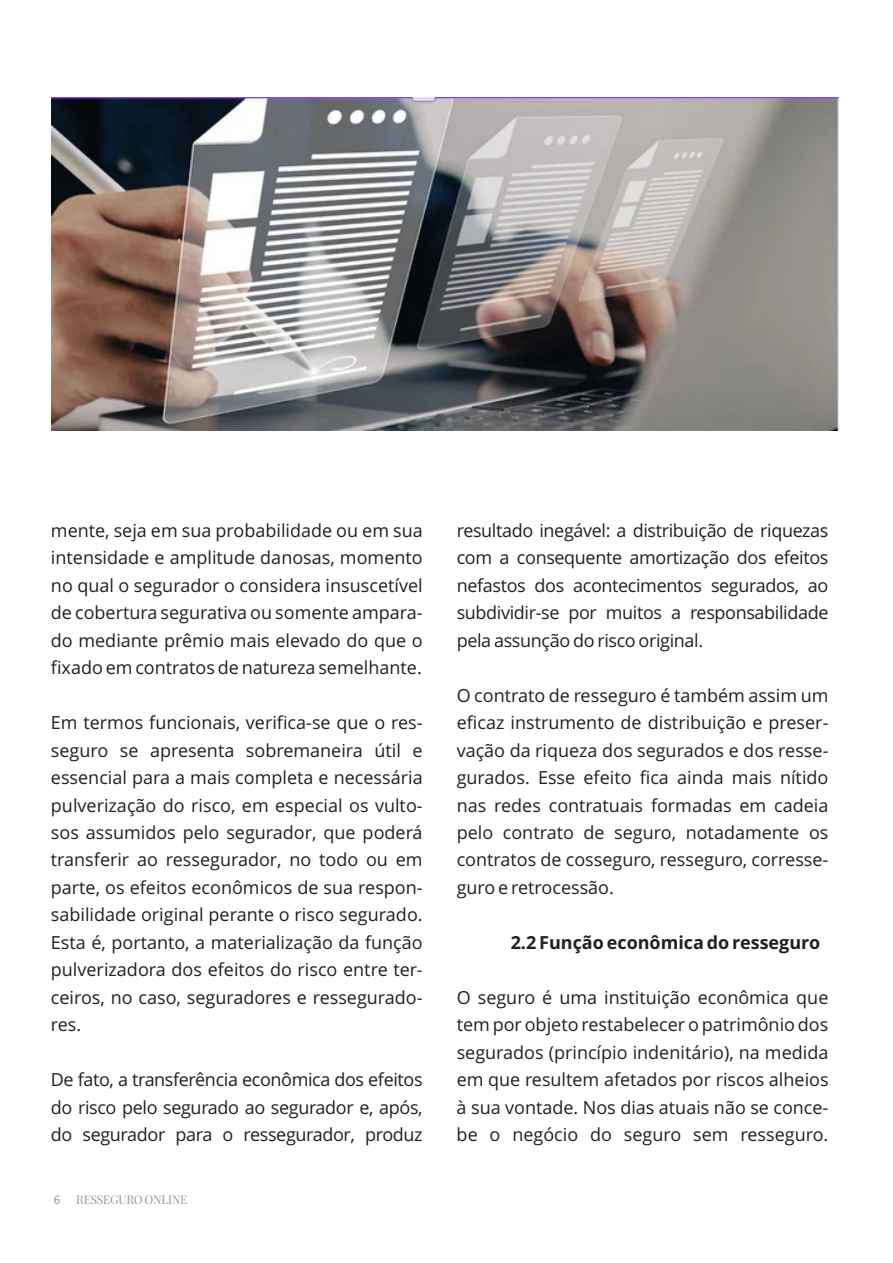
<style>
.page{position:relative;width:893px;height:1263px;background:#fff}
.page>*{position:absolute;margin:0;border:0;box-sizing:border-box;transform-origin:0 0}
.t1{font:18px/27.5px "Open Sans";color:#231f20}
.t2{font:18px "Open Sans";letter-spacing:-.02em;color:#231f20}
.t3{font:700 18px "Open Sans";color:#231f20}
.t4{font:12px "Playfair Display";letter-spacing:-.02em;color:#949698}
.t5{font:12px "Ebrima";color:#949698}
</style>
<div class="page">
<img style="left:52px;top:97px;width:786px;height:333px">
<p class="t1" style="left:51px;top:518px;width:373px">mente, seja em sua probabilidade ou em sua</p>
<p class="t2" style="left:457px;top:523px;width:373px">resultado inegável: a distribuição de riquezas</p>
<p class="t1" style="left:51px;top:546px;width:373px">intensidade e amplitude danosas, momento</p>
<p class="t2" style="left:457px;top:551px;width:373px">com a consequente amortização dos efeitos</p>
<p class="t1" style="left:51px;top:573px;width:373px">no qual o segurador o considera insuscetível</p>
<p class="t2" style="left:457px;top:578px;width:373px">nefastos dos acontecimentos segurados, ao</p>
<p class="t1" style="left:51px;top:601px;width:373px">de cobertura segurativa ou somente ampara-</p>
<p class="t2" style="left:457px;top:605px;width:373px">subdividir-se por muitos a responsabilidade</p>
<p class="t1" style="left:51px;top:628px;width:373px">do mediante prêmio mais elevado do que o</p>
<p class="t2" style="left:457px;top:633px;width:248px">pela assunção do risco original.</p>
<p class="t1" style="left:51px;top:656px;width:372px">fixado em contratos de natureza semelhante.</p>
<p class="t1" style="left:457px;top:683px;width:373px">O contrato de resseguro é também assim um</p>
<p class="t1" style="left:51px;top:711px;width:373px">Em termos funcionais, verifica-se que o res-</p>
<p class="t1" style="left:457px;top:711px;width:373px">eficaz instrumento de distribuição e preser-</p>
<p class="t1" style="left:51px;top:738px;width:373px">seguro se apresenta sobremaneira útil e</p>
<p class="t1" style="left:457px;top:738px;width:373px">vação da riqueza dos segurados e dos resse-</p>
<p class="t1" style="left:51px;top:766px;width:373px">essencial para a mais completa e necessária</p>
<p class="t1" style="left:457px;top:766px;width:373px">gurados. Esse efeito fica ainda mais nítido</p>
<p class="t1" style="left:51px;top:793px;width:373px">pulverização do risco, em especial os vulto-</p>
<p class="t1" style="left:457px;top:793px;width:373px">nas redes contratuais formadas em cadeia</p>
<p class="t1" style="left:51px;top:820px;width:373px">sos assumidos pelo segurador, que poderá</p>
<p class="t1" style="left:457px;top:820px;width:373px">pelo contrato de seguro, notadamente os</p>
<p class="t1" style="left:51px;top:848px;width:373px">transferir ao ressegurador, no todo ou em</p>
<p class="t1" style="left:457px;top:848px;width:373px">contratos de cosseguro, resseguro, corresse-</p>
<p class="t1" style="left:51px;top:875px;width:373px">parte, os efeitos econômicos de sua respon-</p>
<p class="t1" style="left:457px;top:875px;width:159px">guro e retrocessão.</p>
<p class="t1" style="left:51px;top:903px;width:373px">sabilidade original perante o risco segurado.<br>Esta é, portanto, a materialização da função</p>
<p class="t3" style="left:511px;top:935px;width:311px">2.2 Função econômica do resseguro</p>
<p class="t1" style="left:51px;top:958px;width:373px">pulverizadora dos efeitos do risco entre ter&shy;ceiros, no caso, seguradores e ressegurado-</p>
<p class="t1" style="left:457px;top:985px;width:373px">O seguro é uma instituição econômica que</p>
<p class="t1" style="left:51px;top:1013px;width:32px">res.</p>
<p class="t1" style="left:457px;top:1013px;width:373px">tem por objeto restabelecer o patrimônio dos segurados (princípio indenitário), na medida</p>
<p class="t2" style="left:51px;top:1072px;width:373px">De fato, a transferência econômica dos efeitos</p>
<p class="t1" style="left:457px;top:1068px;width:373px">em que resultem afetados por riscos alheios</p>
<p class="t2" style="left:51px;top:1100px;width:373px">do risco pelo segurado ao segurador e, após,</p>
<p class="t1" style="left:457px;top:1095px;width:373px">à sua vontade. Nos dias atuais não se conce-</p>
<p class="t2" style="left:51px;top:1127px;width:373px">do segurador para o ressegurador, produz</p>
<p class="t1" style="left:457px;top:1122px;width:373px">be o negócio do seguro sem resseguro.</p>
<p class="t5" style="left:54px;top:1195px;width:8px">6</p>
<p class="t4" style="left:76px;top:1191px;width:113px">RESSEGURO ONLINE</p>
</div>
